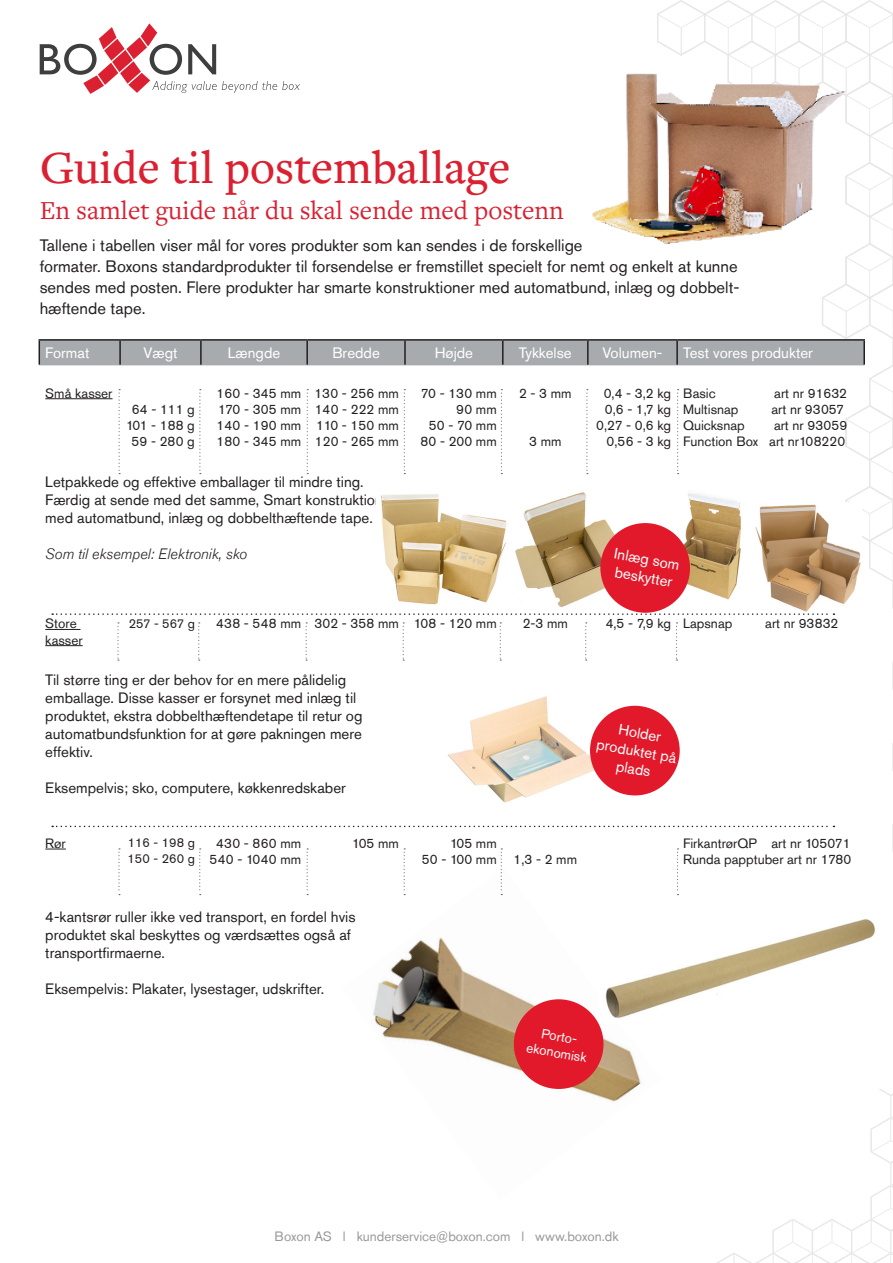
<style>
.page{position:relative;width:893px;height:1263px;background:#fff}
.page>*{position:absolute;margin:0;border:0;box-sizing:border-box;transform-origin:0 0}
.t1{font:500 48px "Freight Text Pro";color:#da2031}
.t2{font:27px "Freight Text Pro";color:#da2031}
.t3{font:16.5px/21px "Akzidenz Grotesk Std";color:#231f20;text-align:justify}
.t4{font:15px/18px "Akzidenz Grotesk Std";color:#231f20}
.t5{font:15px/18px "Akzidenz Grotesk Std";color:#fff;text-align:center}
.t6{font:italic 300 15px "Akzidenz Grotesk Std";color:#231f20}
.t7{font:13.5px/16.2px "Akzidenz Grotesk Std";color:#231f20}
.t8{font:13.5px "Akzidenz Grotesk Std";color:#99999b}
.t9{font:13.5px "Akzidenz Grotesk Std";color:#fff}
.t10{font:13.5px "Akzidenz Grotesk Std";letter-spacing:.02em;color:#231f20}
.t11{font:12.75px "Akzidenz Grotesk Std";color:#231f20}
</style>
<div class="page">
<img style="left:658px;top:0;width:235px;height:896px">
<img style="left:373px;top:868px;width:289px;height:234px">
<hr style="left:39px;top:339px;width:81px;height:2px;background:#231f20">
<div style="left:39px;top:340px;width:824px;height:25px;background:#a8abae"></div>
<hr style="left:120px;top:339px;width:81px;height:2px;background:#231f20">
<hr style="left:119px;top:341px;width:2px;height:24px;background:#231f20">
<hr style="left:201px;top:339px;width:106px;height:2px;background:#231f20">
<hr style="left:200px;top:341px;width:2px;height:24px;background:#231f20">
<hr style="left:307px;top:339px;width:98px;height:2px;background:#231f20">
<hr style="left:306px;top:341px;width:2px;height:24px;background:#231f20">
<hr style="left:405px;top:339px;width:98px;height:2px;background:#231f20">
<hr style="left:404px;top:341px;width:2px;height:24px;background:#231f20">
<hr style="left:503px;top:339px;width:85px;height:2px;background:#231f20">
<hr style="left:502px;top:341px;width:2px;height:24px;background:#231f20">
<hr style="left:588px;top:339px;width:89px;height:2px;background:#231f20">
<hr style="left:587px;top:341px;width:2px;height:24px;background:#231f20">
<hr style="left:677px;top:339px;width:188px;height:2px;background:#231f20">
<hr style="left:676px;top:341px;width:2px;height:24px;background:#231f20">
<hr style="left:863px;top:341px;width:2px;height:24px;background:#231f20">
<hr style="left:45px;top:398px;width:68px;height:1px;background:#231f20">
<hr style="left:45px;top:629px;width:35px;height:1px;background:#231f20">
<hr style="left:45px;top:645px;width:38px;height:1px;background:#231f20">
<svg style="left:45px;top:849px;width:21px;height:1px"></svg>
<img style="left:448px;top:696px;width:161px;height:107px">
<img style="left:515px;top:492px;width:107px;height:116px">
<img style="left:381px;top:494px;width:126px;height:111px">
<img style="left:659px;top:484px;width:105px;height:120px">
<div style="left:590px;top:706px;width:90px;height:89px;background:#e2192a;border-radius:50%"></div>
<div style="left:600px;top:523px;width:90px;height:90px;background:#e2192a;border-radius:50%"></div>
<svg style="left:52px;top:613px;width:782px;height:2px"></svg>
<svg style="left:52px;top:826px;width:782px;height:1px"></svg>
<svg style="left:119px;top:389px;width:1px;height:85px"></svg>
<svg style="left:307px;top:389px;width:1px;height:85px"></svg>
<svg style="left:404px;top:389px;width:1px;height:85px"></svg>
<svg style="left:586px;top:389px;width:2px;height:85px"></svg>
<svg style="left:501px;top:389px;width:1px;height:85px"></svg>
<svg style="left:199px;top:389px;width:2px;height:85px"></svg>
<svg style="left:677px;top:389px;width:2px;height:85px"></svg>
<svg style="left:117px;top:622px;width:2px;height:39px"></svg>
<svg style="left:306px;top:622px;width:1px;height:39px"></svg>
<svg style="left:403px;top:622px;width:1px;height:39px"></svg>
<svg style="left:585px;top:622px;width:2px;height:39px"></svg>
<svg style="left:500px;top:622px;width:1px;height:39px"></svg>
<svg style="left:198px;top:622px;width:2px;height:39px"></svg>
<svg style="left:676px;top:622px;width:2px;height:39px"></svg>
<svg style="left:118px;top:848px;width:2px;height:47px"></svg>
<svg style="left:307px;top:848px;width:1px;height:47px"></svg>
<svg style="left:404px;top:848px;width:1px;height:47px"></svg>
<svg style="left:501px;top:848px;width:1px;height:47px"></svg>
<svg style="left:199px;top:848px;width:2px;height:47px"></svg>
<svg style="left:677px;top:848px;width:2px;height:47px"></svg>
<img style="left:592px;top:56px;width:270px;height:189px">
<img style="left:754px;top:503px;width:108px;height:110px">
<div style="left:514px;top:999px;width:89px;height:90px;background:#e2192a;border-radius:50%"></div>
<img style="left:599px;top:915px;width:276px;height:108px">
<img style="left:716px;top:1090px;width:177px;height:173px">
<svg style="left:40px;top:23px;width:260px;height:71px"></svg>
<p class="t1" style="left:40px;top:136px;width:473px">Guide til postemballage</p>
<p class="t2" style="left:40px;top:193px;width:526px">En samlet guide når du skal sende med postenn</p>
<p class="t3" style="left:40px;top:234px;width:544px">Tallene i tabellen viser mål for vores produkter som kan sendes i de forskellige</p>
<p class="t3" style="left:40px;top:255px;width:701px">formater. Boxons standardprodukter til forsendelse er fremstillet specielt for nemt og enkelt at kunne sendes med posten. Flere produkter har smarte konstruktioner med automatbund, inlæg og dobbelt&shy;hæftende tape.</p>
<p class="t5" style="left:45px;top:344px;width:46px">Format</p>
<p class="t5" style="left:143px;top:344px;width:36px">Vægt</p>
<p class="t5" style="left:228px;top:344px;width:54px">Længde</p>
<p class="t5" style="left:332px;top:344px;width:49px">Bredde</p>
<p class="t5" style="left:435px;top:344px;width:40px">Højde</p>
<p class="t5" style="left:519px;top:344px;width:54px">Tykkelse</p>
<p class="t5" style="left:602px;top:344px;width:61px">Volumen-</p>
<p class="t5" style="left:683px;top:344px;width:131px">Test vores produkter</p>
<p class="t7" style="left:45px;top:385px;width:69px">Små kasser</p>
<p class="t7" style="left:132px;top:401px;width:65px">64 - 111 g</p>
<p class="t7" style="left:126px;top:417px;width:70px">101 - 188 g</p>
<p class="t7" style="left:131px;top:433px;width:65px">59 - 280 g</p>
<p class="t7" style="left:604px;top:385px;width:69px">0,4 - 3,2 kg</p>
<p class="t7" style="left:605px;top:401px;width:68px">0,6 - 1,7 kg</p>
<p class="t7" style="left:596px;top:417px;width:77px">0,27 - 0,6 kg</p>
<p class="t7" style="left:606px;top:433px;width:66px">0,56 - 3 kg</p>
<p class="t7" style="left:683px;top:385px;width:34px">Basic</p>
<p class="t7" style="left:774px;top:385px;width:74px">art nr 91632</p>
<p class="t7" style="left:683px;top:401px;width:57px">Multisnap</p>
<p class="t7" style="left:771px;top:401px;width:74px">art nr 93057</p>
<p class="t7" style="left:683px;top:417px;width:63px">Quicksnap</p>
<p class="t7" style="left:774px;top:417px;width:75px">art nr 93059</p>
<p class="t7" style="left:683px;top:433px;width:164px">Function Box art nr108220</p>
<p class="t7" style="left:217px;top:385px;width:86px">160 - 345 mm</p>
<p class="t7" style="left:218px;top:401px;width:85px">170 - 305 mm</p>
<p class="t7" style="left:217px;top:417px;width:86px">140 - 190 mm</p>
<p class="t7" style="left:217px;top:433px;width:86px">180 - 345 mm</p>
<p class="t7" style="left:314px;top:385px;width:86px">130 - 256 mm</p>
<p class="t7" style="left:315px;top:401px;width:86px">140 - 222 mm</p>
<p class="t7" style="left:316px;top:417px;width:84px">110 - 150 mm</p>
<p class="t7" style="left:315px;top:433px;width:86px">120 - 265 mm</p>
<p class="t7" style="left:421px;top:385px;width:77px">70 - 130 mm</p>
<p class="t7" style="left:456px;top:401px;width:42px">90 mm</p>
<p class="t7" style="left:429px;top:417px;width:69px">50 - 70 mm</p>
<p class="t7" style="left:420px;top:433px;width:78px">80 - 200 mm</p>
<p class="t7" style="left:519px;top:385px;width:54px">2 - 3 mm</p>
<p class="t7" style="left:529px;top:433px;width:34px">3 mm</p>
<p class="t4" style="left:45px;top:472px;width:320px">Letpakkede og effektive emballager til mindre ting.</p>
<p class="t4" style="left:45px;top:490px;width:339px">Færdig at sende med det samme, Smart konstruktion</p>
<p class="t4" style="left:45px;top:508px;width:329px">med automatbund, inlæg og dobbelthæftende tape.</p>
<p class="t6" style="left:45px;top:545px;width:203px">Som til eksempel: Elektronik, sko</p>
<p class="t5" style="left:616px;top:544px;width:67px;text-align:left;rotate:10deg">Inlæg som beskytter</p>
<p class="t7" style="left:45px;top:615px;width:39px">Store kasser</p>
<p class="t11" style="left:129px;top:616px;width:68px">257 - 567 g</p>
<p class="t7" style="left:216px;top:615px;width:86px">438 - 548 mm</p>
<p class="t7" style="left:314px;top:615px;width:86px">302 - 358 mm</p>
<p class="t7" style="left:414px;top:615px;width:84px">108 - 120 mm</p>
<p class="t7" style="left:523px;top:615px;width:47px">2-3 mm</p>
<p class="t7" style="left:606px;top:615px;width:67px">4,5 - 7,9 kg</p>
<p class="t7" style="left:683px;top:615px;width:51px">Lapsnap</p>
<p class="t7" style="left:765px;top:615px;width:75px">art nr 93832</p>
<p class="t4" style="left:45px;top:670px;width:319px">Til større ting er der behov for en mere pålidelig emballage. Disse kasser er forsynet med inlæg til produktet, ekstra dobbelthæftendetape til retur og automatbundsfunktion for at gøre pakningen mere effektiv.</p>
<p class="t4" style="left:45px;top:778px;width:302px">Eksempelvis; sko, computere, køkkenredskaber</p>
<p class="t5" style="left:601px;top:717px;width:82px;rotate:10deg">Holder produktet på plads</p>
<p class="t7" style="left:45px;top:835px;width:22px">Rør</p>
<p class="t11" style="left:128px;top:835px;width:69px">116 - 198 g</p>
<p class="t11" style="left:127px;top:850px;width:69px">150 - 260 g</p>
<p class="t7" style="left:216px;top:835px;width:86px">430 - 860 mm</p>
<p class="t10" style="left:210px;top:851px;width:93px">540 - 1040 mm</p>
<p class="t7" style="left:352px;top:835px;width:48px">105 mm</p>
<p class="t7" style="left:450px;top:835px;width:48px">105 mm</p>
<p class="t7" style="left:422px;top:851px;width:77px">50 - 100 mm</p>
<p class="t7" style="left:514px;top:851px;width:65px">1,3 - 2 mm</p>
<p class="t4" style="left:45px;top:908px;width:312px">4-kantsrør ruller ikke ved transport, en fordel hvis produktet skal beskyttes og værdsættes også af transportfirmaerne.</p>
<p class="t4" style="left:45px;top:980px;width:281px">Eksempelvis: Plakater, lysestager, udskrifter.</p>
<p class="t9" style="left:543px;top:1025px;width:39px;rotate:10deg">Porto-</p>
<p class="t9" style="left:528px;top:1039px;width:62px;rotate:10deg">ekonomisk</p>
<p class="t7" style="left:683px;top:835px;width:169px">FirkantrørQP art nr 105071</p>
<p class="t7" style="left:683px;top:851px;width:170px">Runda papptuber art nr 1780</p>
<p class="t8" style="left:274px;top:1228px;width:346px">Boxon AS l kunderservice@boxon.com l www.boxon.dk</p>
</div>
